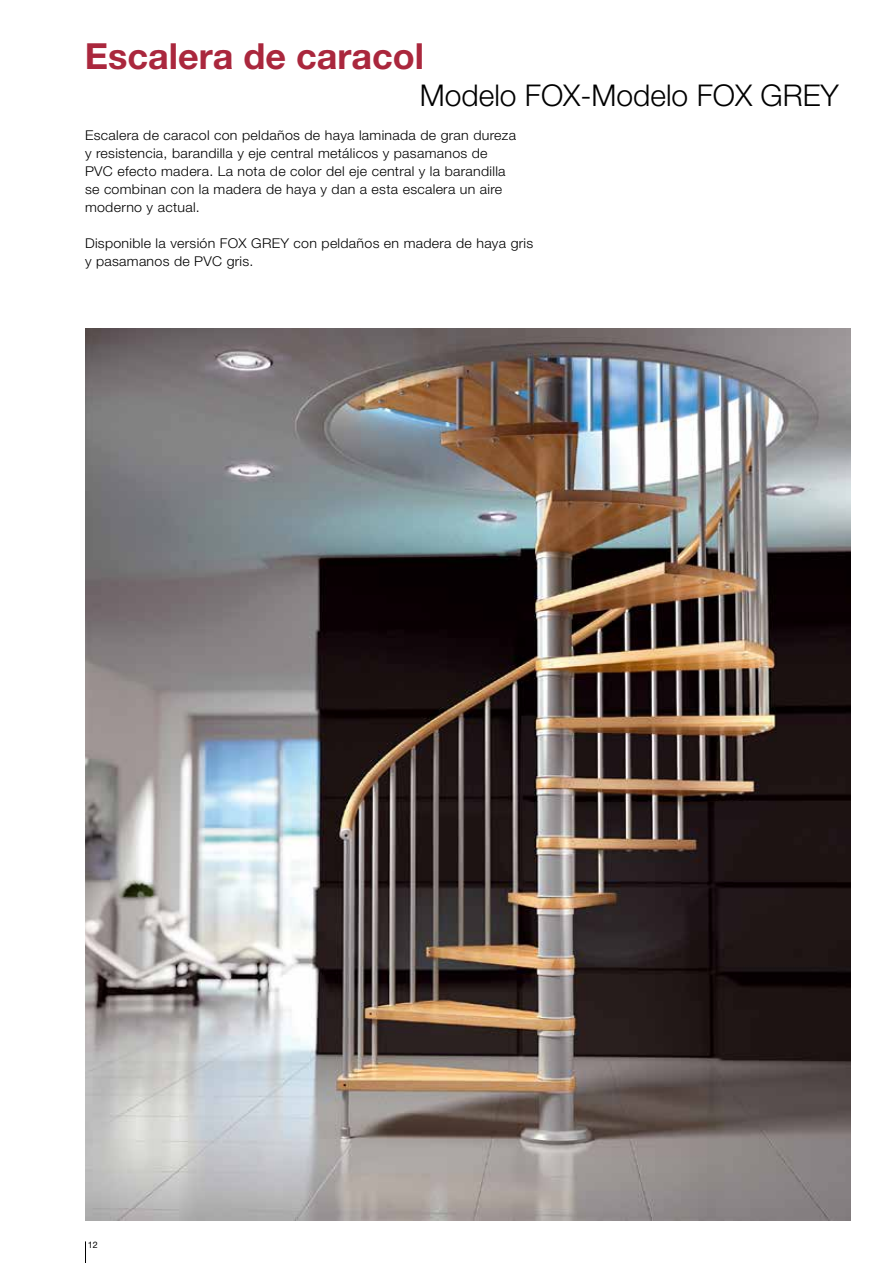
<style>
.page{position:relative;width:893px;height:1263px;background:#fff}
.page>*{position:absolute;margin:0;border:0;box-sizing:border-box;transform-origin:0 0}
.t1{font:700 36px "Helvetica Neue LT Std";color:#aa273d}
.t2{font:300 30px "Helvetica Neue LT Std";color:#000}
.t3{font:300 13.5px/18px "Helvetica Neue LT Std";letter-spacing:.02em;color:#000;scale:1.05 1}
.t4{font:9px "Helvetica Neue LT Std";color:#000}
</style>
<div class="page">
<svg style="left:85px;top:1241px;width:1px;height:22px"></svg>
<img style="left:85px;top:328px;width:765px;height:892px">
<h1 class="t1" style="left:85px;top:34px;width:341px">Escalera de caracol</h1>
<h2 class="t2" style="left:420px;top:77px;width:420px">Modelo FOX-Modelo FOX GREY</h2>
<p class="t3" style="left:85px;top:126px;width:412px">Escalera de caracol con peldaños de haya laminada de gran dureza y resistencia, barandilla y eje central metálicos y pasamanos de PVC efecto madera. La nota de color del eje central y la barandilla se combinan con la madera de haya y dan a esta escalera un aire moderno y actual.</p>
<p class="t3" style="left:85px;top:234px;width:428px">Disponible la versión FOX GREY con peldaños en madera de haya gris y pasamanos de PVC gris.</p>
<p class="t4" style="left:88px;top:1239px;width:12px">12</p>
</div>
